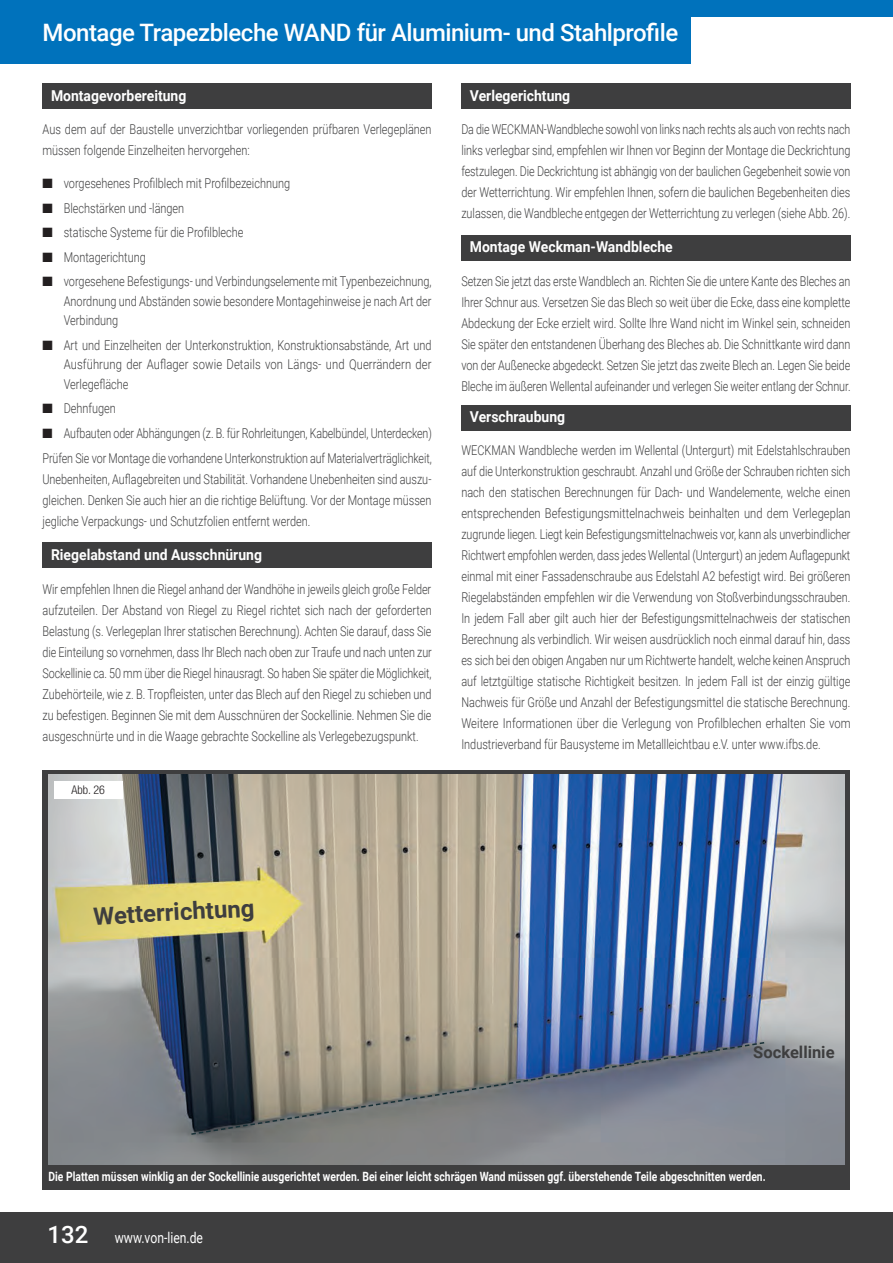
<style>
.page{position:relative;width:893px;height:1263px;background:#fff}
.page>*{position:absolute;margin:0;border:0;box-sizing:border-box;transform-origin:0 0}
.t1{font:500 24px "Roboto";letter-spacing:-.02em;color:#fff}
.t2{font:700 24px "Roboto";color:#3e3e3f}
.t3{font:700 16.5px "Roboto";color:#3e3e3f}
.t4{font:700 15px "Roboto";color:#fff;scale:.93 1}
.t5{font:15px "Roboto";color:#fff;scale:.81 1}
.t6{font:300 13.5px/21px "Roboto";color:#3e3e3f;text-align:justify;scale:.81 1}
.t7{font:300 13.5px/21px "Roboto";color:#3e3e3f;text-align:justify;scale:.8 1}
.t8{font:300 13.5px/21px "Roboto";color:#3e3e3f;scale:.79 1}
.t9{font:700 12.75px "Roboto";color:#fff;scale:.81 1}
.t10{font:300 condensed 12px "Helvetica Neue LT Pro";color:#231f20}
.s1{color:#231f20}
.s2{font-weight:500;font-size:24px}
</style>
<div class="page">
<div style="left:0;top:1212px;width:893px;height:51px;background:#3e3e3f"></div>
<div style="left:0;top:0;width:893px;height:17px;background:#0072bc"></div>
<div style="left:0;top:0;width:690px;height:64px;background:#0072bc"></div>
<div style="left:461px;top:83px;width:389px;height:26px;background:#3e3e3f"></div>
<div style="left:43px;top:542px;width:389px;height:26px;background:#3e3e3f"></div>
<div style="left:43px;top:83px;width:389px;height:26px;background:#3e3e3f"></div>
<div style="left:461px;top:235px;width:389px;height:25px;background:#3e3e3f"></div>
<div style="left:461px;top:405px;width:389px;height:25px;background:#3e3e3f"></div>
<div style="left:43px;top:770px;width:807px;height:419px;background:#3e3e3f"></div>
<img style="left:49px;top:775px;width:795px;height:389px">
<div style="left:54px;top:781px;width:68px;height:18px;background:#fff"></div>
<svg style="left:190px;top:1041px;width:576px;height:95px;background:#75797f"></svg>
<h1 class="t1" style="left:43px;top:19px;width:637px">Montage Trapezbleche WAND für Aluminium- und Stahlprofile</h1>
<p class="t4" style="left:51px;top:87px;width:147px">Montagevorbereitung</p>
<p class="t6" style="left:43px;top:119px;width:482px">Aus dem auf der Baustelle unverzichtbar vorliegenden prüfbaren Verlegeplänen müssen folgende Einzelheiten hervorgehen:</p>
<p class="t6" style="left:43px;top:173px;width:307px"><span class="s1">■</span> vorgesehenes Profilblech mit Profilbezeichnung</p>
<p class="t6" style="left:43px;top:198px;width:176px"><span class="s1">■</span> Blechstärken und -längen</p>
<p class="t6" style="left:43px;top:222px;width:250px"><span class="s1">■</span> statische Systeme für die Profilbleche</p>
<p class="t6" style="left:43px;top:247px;width:129px"><span class="s1">■</span> Montagerichtung</p>
<p class="t6" style="left:64px;top:272px;width:456px;line-height:19.5px;text-indent:-21px"><span class="s1">■</span> vorgesehene Befestigungs- und Verbindungselemente mit Typenbezeichnung, Anordnung und Abständen sowie besondere Montagehinweise je nach Art der Verbindung</p>
<p class="t6" style="left:64px;top:335px;width:456px;line-height:19.5px;text-indent:-21px"><span class="s1">■</span> Art und Einzelheiten der Unterkonstruktion, Konstruktionsabstände, Art und Ausführung der Auflager sowie Details von Längs- und Querrändern der Verlegefläche</p>
<p class="t6" style="left:43px;top:398px;width:92px"><span class="s1">■</span> Dehnfugen</p>
<p class="t8" style="left:43px;top:421px;width:494px;line-height:25.2px"><span class="s1">■</span> Aufbauten oder Abhängungen (z. B. für Rohrleitungen, Kabelbündel, Unterdecken)<br>Prüfen Sie vor Montage die vorhandene Unterkonstruktion auf Materialverträglichkeit,</p>
<p class="t6" style="left:43px;top:469px;width:482px">Unebenheiten, Auflagebreiten und Stabilität. Vorhandene Unebenheiten sind auszu&shy;gleichen. Denken Sie auch hier an die richtige Belüftung. Vor der Montage müssen jegliche Verpackungs- und Schutzfolien entfernt werden.</p>
<p class="t4" style="left:51px;top:546px;width:228px">Riegelabstand und Ausschnürung</p>
<p class="t7" style="left:43px;top:578px;width:488px">Wir empfehlen Ihnen die Riegel anhand der Wandhöhe in jeweils gleich große Felder aufzuteilen. Der Abstand von Riegel zu Riegel richtet sich nach der geforderten Belastung (s. Verlegeplan Ihrer statischen Berechnung). Achten Sie darauf, dass Sie die Einteilung so vornehmen, dass Ihr Blech nach oben zur Traufe und nach unten zur Sockellinie ca. 50 mm über die Riegel hinausragt. So haben Sie später die Möglichkeit, Zubehörteile, wie z. B. Tropfleisten, unter das Blech auf den Riegel zu schieben und zu befestigen. Beginnen Sie mit dem Ausschnüren der Sockellinie. Nehmen Sie die ausgeschnürte und in die Waage gebrachte Sockelline als Verlegebezugspunkt.</p>
<p class="t10" style="left:71px;top:783px;width:35px">Abb. 26</p>
<p class="t4" style="left:470px;top:87px;width:109px">Verlegerichtung</p>
<p class="t8" style="left:461px;top:119px;width:494px;text-align:justify">Da die WECKMAN-Wandbleche sowohl von links nach rechts als auch von rechts nach links verlegbar sind, empfehlen wir Ihnen vor Beginn der Montage die Deckrichtung festzulegen. Die Deckrichtung ist abhängig von der baulichen Gegebenheit sowie von der Wetterrichtung. Wir empfehlen Ihnen, sofern die baulichen Begebenheiten dies zulassen, die Wandbleche entgegen der Wetterrichtung zu verlegen (siehe Abb. 26).</p>
<p class="t4" style="left:470px;top:238px;width:220px">Montage Weckman-Wandbleche</p>
<p class="t7" style="left:461px;top:271px;width:488px">Setzen Sie jetzt das erste Wandblech an. Richten Sie die untere Kante des Bleches an Ihrer Schnur aus. Versetzen Sie das Blech so weit über die Ecke, dass eine komplette Abdeckung der Ecke erzielt wird. Sollte Ihre Wand nicht im Winkel sein, schneiden Sie später den entstandenen Überhang des Bleches ab. Die Schnittkante wird dann von der Außenecke abgedeckt. Setzen Sie jetzt das zweite Blech an. Legen Sie beide Bleche im äußeren Wellental aufeinander und verlegen Sie weiter entlang der Schnur.</p>
<p class="t4" style="left:470px;top:408px;width:104px">Verschraubung</p>
<p class="t6" style="left:461px;top:440px;width:482px">WECKMAN Wandbleche werden im Wellental (Untergurt) mit Edelstahlschrauben auf die Unterkonstruktion geschraubt. Anzahl und Größe der Schrauben richten sich nach den statischen Berechnungen für Dach- und Wandelemente, welche einen entsprechenden Befestigungsmittelnachweis beinhalten und dem Verlegeplan zugrunde liegen. Liegt kein Befestigungsmittelnachweis vor, kann als unverbindlicher Richtwert empfohlen werden, dass jedes Wellental (Untergurt) an jedem Auflagepunkt einmal mit einer Fassadenschraube aus Edelstahl A2 befestigt wird. Bei größeren Riegelabständen empfehlen wir die Verwendung von Stoßverbindungsschrauben.<br>In jedem Fall aber gilt auch hier der Befestigungsmittelnachweis der statischen Berechnung als verbindlich. Wir weisen ausdrücklich noch einmal darauf hin, dass es sich bei den obigen Angaben nur um Richtwerte handelt, welche keinen Anspruch auf letztgültige statische Richtigkeit besitzen. In jedem Fall ist der einzig gültige Nachweis für Größe und Anzahl der Befestigungsmittel die statische Berechnung.<br>Weitere Informationen über die Verlegung von Profilblechen erhalten Sie vom Industrieverband für Bausysteme im Metallleichtbau e.V. unter www.ifbs.de.</p>
<h1 class="t2" style="left:93px;top:902px;width:163px;rotate:-3deg">Wetterrichtung</h1>
<p class="t3" style="left:753px;top:1042px;width:83px">Sockellinie</p>
<p class="t9" style="left:49px;top:1169px;width:887px">Die Platten müssen winklig an der Sockellinie ausgerichtet werden. Bei einer leicht schrägen Wand müssen ggf. überstehende Teile abgeschnitten werden.</p>
<p class="t5" style="left:48px;top:1229px;width:193px"><span class="s2">132</span> www.von-lien.de</p>
</div>
